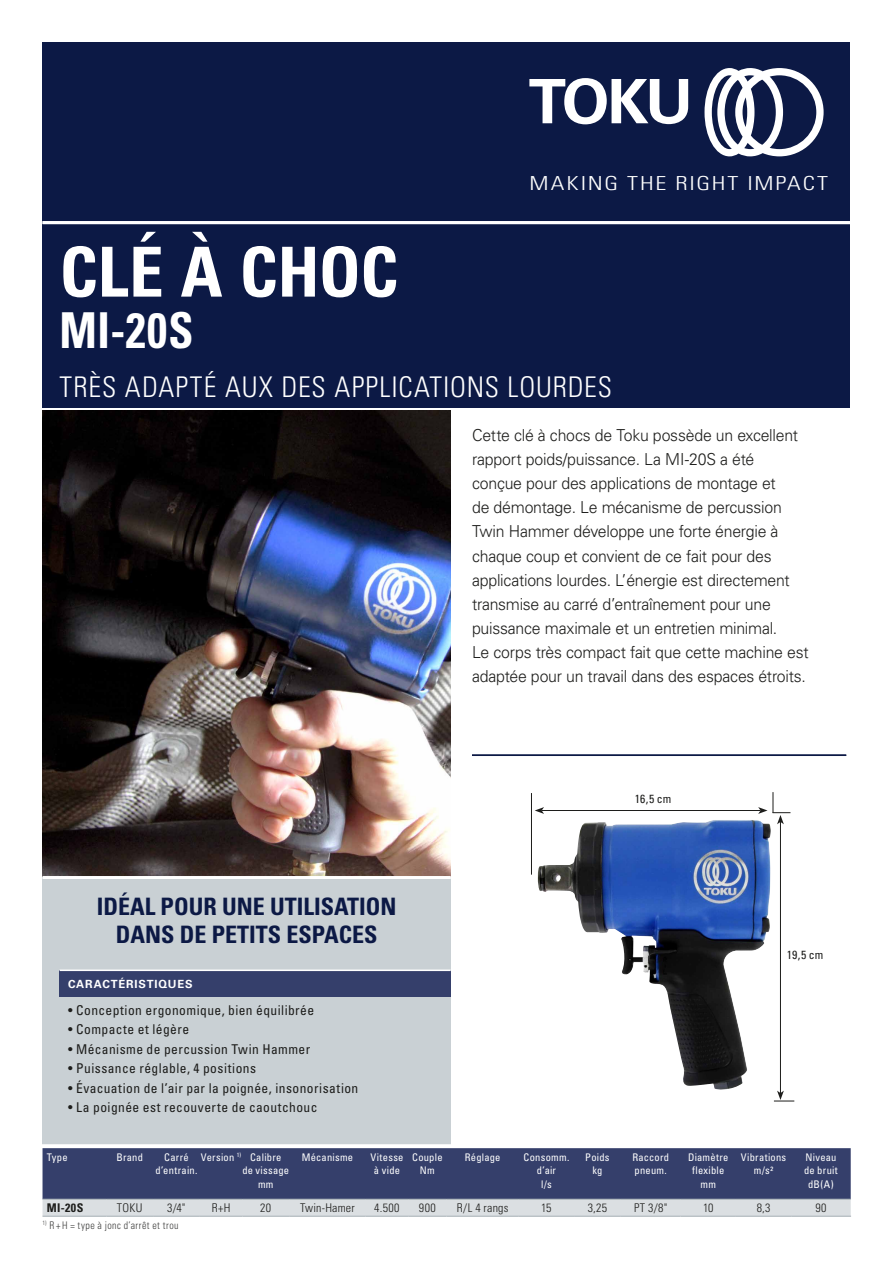
<style>
.page{position:relative;width:893px;height:1263px;background:#fff}
.page>*{position:absolute;margin:0;border:0;box-sizing:border-box;transform-origin:0 0}
.t1{font:700 condensed 69px "Univers LT Std";letter-spacing:-.005em;color:#fff}
.t2{font:700 condensed 49.5px "Univers LT Std";color:#fff;scale:.91 1}
.t3{font:300 condensed 28.5px "Univers LT Std";letter-spacing:.03em;color:#fff}
.t4{font:700 condensed 24px/28.8px "Univers LT Std";color:#0c1945;text-align:center}
.t5{font:300 condensed 19.35px "Univers LT Std";letter-spacing:.07em;color:#fff;scale:1.27 1}
.t6{font:300 16.5px/24px "Univers LT Std";letter-spacing:-.015em;color:#1d1d1b;scale:.96 1}
.t7{font:condensed 13.5px "Univers LT Std";letter-spacing:.035em;color:#1d1d1b}
.t8{font:300 condensed 12px "Univers LT Std";letter-spacing:.02em;color:#1d1d1b}
.t9{font:700 condensed 12px "Univers LT Std";color:#1d1d1b}
.t10{font:condensed 11.85px "Univers LT Std";letter-spacing:.01em;color:#1d1d1b}
.t11{font:700 11.25px "Univers LT Std";letter-spacing:.07em;color:#fff}
.t12{font:condensed 10.5px/13.5px "Univers LT Std";letter-spacing:.025em;color:#fff;text-align:center}
.t13{font:300 condensed 10.5px "Univers LT Std";letter-spacing:.045em;color:#3d3d3c;scale:.94 1}
</style>
<div class="page">
<div style="left:43px;top:410px;width:408px;height:736px;background:#c9d0d4"></div>
<div style="left:43px;top:43px;width:807px;height:365px;background:#0c1945"></div>
<svg style="left:529px;top:78px;width:159px;height:46px"></svg>
<svg style="left:704px;top:68px;width:120px;height:88px"></svg>
<img style="left:43px;top:410px;width:408px;height:466px">
<hr style="left:542px;top:810px;width:219px;height:1px;background:#1d1d1b">
<svg style="left:535px;top:807px;width:9px;height:7px"></svg>
<svg style="left:758px;top:807px;width:9px;height:7px"></svg>
<hr style="left:780px;top:822px;width:1px;height:271px;background:#1d1d1b">
<hr style="left:531px;top:793px;width:1px;height:82px;background:#1d1d1b">
<svg style="left:774px;top:1091px;width:20px;height:11px"></svg>
<svg style="left:773px;top:792px;width:17px;height:32px"></svg>
<img style="left:537px;top:820px;width:234px;height:270px">
<hr style="left:43px;top:876px;width:408px;height:3px;background:#fff">
<hr style="left:34px;top:1144px;width:859px;height:3px;background:#fff">
<hr style="left:43px;top:221px;width:807px;height:3px;background:#fff">
<hr style="left:472px;top:754px;width:374px;height:2px;background:#0c1945">
<div style="left:60px;top:970px;width:391px;height:26px;background:#353f6b"></div>
<hr style="left:60px;top:969px;width:391px;height:2px;background:#fff">
<svg style="left:43px;top:1148px;width:808px;height:68px;background:#5d6687"></svg>
<hr style="left:43px;top:1199px;width:63px;height:1px;background:#a5aeb4">
<hr style="left:106px;top:1199px;width:47px;height:1px;background:#a5aeb4">
<hr style="left:153px;top:1199px;width:47px;height:1px;background:#a5aeb4">
<hr style="left:200px;top:1199px;width:42px;height:1px;background:#a5aeb4">
<hr style="left:242px;top:1199px;width:47px;height:1px;background:#a5aeb4">
<hr style="left:289px;top:1199px;width:77px;height:1px;background:#a5aeb4">
<hr style="left:366px;top:1199px;width:42px;height:1px;background:#a5aeb4">
<hr style="left:408px;top:1199px;width:38px;height:1px;background:#a5aeb4">
<hr style="left:446px;top:1199px;width:73px;height:1px;background:#a5aeb4">
<hr style="left:519px;top:1199px;width:55px;height:1px;background:#a5aeb4">
<hr style="left:574px;top:1199px;width:47px;height:1px;background:#a5aeb4">
<hr style="left:621px;top:1199px;width:60px;height:1px;background:#a5aeb4">
<hr style="left:681px;top:1199px;width:55px;height:1px;background:#a5aeb4">
<hr style="left:736px;top:1199px;width:55px;height:1px;background:#a5aeb4">
<hr style="left:791px;top:1199px;width:60px;height:1px;background:#a5aeb4">
<hr style="left:43px;top:1216px;width:63px;height:1px;background:#a5aeb4">
<hr style="left:106px;top:1216px;width:47px;height:1px;background:#a5aeb4">
<hr style="left:153px;top:1216px;width:47px;height:1px;background:#a5aeb4">
<hr style="left:200px;top:1216px;width:42px;height:1px;background:#a5aeb4">
<hr style="left:242px;top:1216px;width:47px;height:1px;background:#a5aeb4">
<hr style="left:289px;top:1216px;width:77px;height:1px;background:#a5aeb4">
<hr style="left:366px;top:1216px;width:42px;height:1px;background:#a5aeb4">
<hr style="left:408px;top:1216px;width:38px;height:1px;background:#a5aeb4">
<hr style="left:446px;top:1216px;width:73px;height:1px;background:#a5aeb4">
<hr style="left:519px;top:1216px;width:55px;height:1px;background:#a5aeb4">
<hr style="left:574px;top:1216px;width:47px;height:1px;background:#a5aeb4">
<hr style="left:621px;top:1216px;width:60px;height:1px;background:#a5aeb4">
<hr style="left:681px;top:1216px;width:55px;height:1px;background:#a5aeb4">
<hr style="left:736px;top:1216px;width:55px;height:1px;background:#a5aeb4">
<hr style="left:791px;top:1216px;width:60px;height:1px;background:#a5aeb4">
<p class="t5" style="left:529px;top:172px;width:237px">MAKING THE RIGHT IMPACT</p>
<h1 class="t1" style="left:60px;top:230px;width:340px">CLÉ À CHOC</h1>
<h2 class="t2" style="left:60px;top:300px;width:149px">MI-20S</h2>
<h3 class="t3" style="left:60px;top:370px;width:554px">TRÈS ADAPTÉ AUX DES APPLICATIONS LOURDES</h3>
<p class="t6" style="left:472px;top:424px;width:352px">Cette clé à chocs de Toku possède un excellent rapport poids/puissance. La MI-20S a été<br>conçue pour des applications de montage et<br>de démontage. Le mécanisme de percussion Twin Hammer développe une forte énergie à chaque coup et convient de ce fait pour des applications lourdes. L’énergie est directement transmise au carré d’entraînement pour une puissance maximale et un entretien minimal.<br>Le corps très compact fait que cette machine est adaptée pour un travail dans des espaces étroits.</p>
<h3 class="t4" style="left:97px;top:892px;width:301px">IDÉAL POUR UNE UTILISATION<br>DANS DE PETITS ESPACES</h3>
<p class="t11" style="left:68px;top:977px;width:126px">CARACTÉRISTIQUES</p>
<p class="t7" style="left:68px;top:1001px;width:248px">• Conception ergonomique, bien équilibrée</p>
<p class="t7" style="left:68px;top:1021px;width:123px">• Compacte et légère</p>
<p class="t7" style="left:68px;top:1040px;width:244px">• Mécanisme de percussion Twin Hammer</p>
<p class="t7" style="left:68px;top:1060px;width:190px">• Puissance réglable, 4 positions</p>
<p class="t7" style="left:68px;top:1079px;width:292px">• Évacuation de l’air par la poignée, insonorisation</p>
<p class="t7" style="left:68px;top:1099px;width:251px">• La poignée est recouverte de caoutchouc</p>
<p class="t10" style="left:635px;top:791px;width:38px">16,5 cm</p>
<p class="t10" style="left:787px;top:947px;width:38px">19,5 cm</p>
<p class="t12" style="left:47px;top:1150px;width:22px">Type</p>
<p class="t12" style="left:116px;top:1150px;width:28px">Brand</p>
<p class="t12" style="left:155px;top:1150px;width:44px">Carré d’entrain.</p>
<p class="t12" style="left:201px;top:1150px;width:82px">Version <sup>1)</sup> Calibre</p>
<p class="t12" style="left:242px;top:1164px;width:48px">de vissage</p>
<p class="t12" style="left:258px;top:1177px;width:17px">mm</p>
<p class="t12" style="left:302px;top:1150px;width:53px">Mécanisme</p>
<p class="t12" style="left:370px;top:1150px;width:35px">Vitesse à vide</p>
<p class="t12" style="left:412px;top:1150px;width:32px">Couple<br>Nm</p>
<p class="t12" style="left:465px;top:1150px;width:37px">Réglage</p>
<p class="t12" style="left:523px;top:1150px;width:47px">Consomm. d’air<br>l/s</p>
<p class="t12" style="left:585px;top:1150px;width:26px">Poids kg</p>
<p class="t12" style="left:632px;top:1150px;width:38px;text-align:left">Raccord pneum.</p>
<p class="t12" style="left:688px;top:1150px;width:42px">Diamètre flexible mm</p>
<p class="t12" style="left:741px;top:1150px;width:47px">Vibrations m/s²</p>
<p class="t12" style="left:804px;top:1150px;width:35px">Niveau de bruit dB(A)</p>
<p class="t9" style="left:47px;top:1200px;width:38px">MI-20S</p>
<p class="t8" style="left:117px;top:1200px;width:27px">TOKU</p>
<p class="t8" style="left:167px;top:1200px;width:20px">3/4"</p>
<p class="t8" style="left:212px;top:1200px;width:20px">R+H</p>
<p class="t8" style="left:260px;top:1200px;width:13px">20</p>
<p class="t8" style="left:300px;top:1200px;width:56px">Twin-Hamer</p>
<p class="t8" style="left:374px;top:1200px;width:27px">4.500</p>
<p class="t8" style="left:419px;top:1200px;width:18px">900</p>
<p class="t8" style="left:457px;top:1200px;width:53px">R/L 4 rangs</p>
<p class="t8" style="left:541px;top:1200px;width:12px">15</p>
<p class="t8" style="left:588px;top:1200px;width:21px">3,25</p>
<p class="t8" style="left:634px;top:1200px;width:35px">PT 3/8"</p>
<p class="t8" style="left:703px;top:1200px;width:12px">10</p>
<p class="t8" style="left:757px;top:1200px;width:15px">8,3</p>
<p class="t8" style="left:815px;top:1200px;width:13px">90</p>
<p class="t13" style="left:43px;top:1218px;width:146px"><sup>1)</sup> R + H = type à jonc d’arrêt et trou</p>
</div>
